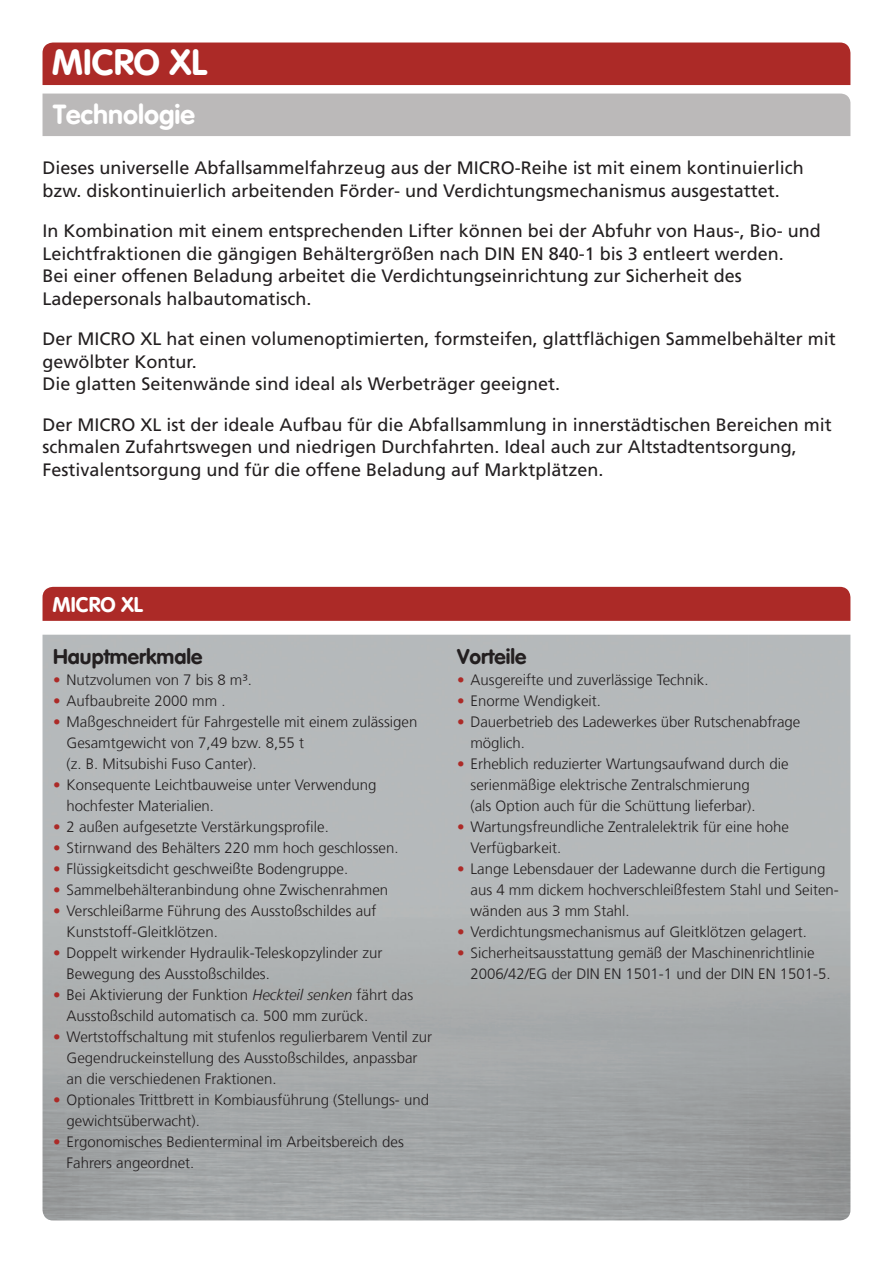
<style>
.page{position:relative;width:893px;height:1263px;background:#fff}
.page>*{position:absolute;margin:0;border:0;box-sizing:border-box;transform-origin:0 0}
.Ü1_VAG_32_bold_Papie{font:36px "VAG Rounded Bold";color:#fff}
.Ü2_VAG_22_bold_Papie{font:27px "VAG Rounded Bold";color:#fff}
.Ü4_VAG_14_bold_schwa{font:21px "VAG Rounded Bold";color:#231f20}
.Ü4_VAG_14_bold_weiss{font:21px "VAG Rounded Bold";color:#fff}
.Frutiger_12pt_18pt_A{font:18px/22.5px "Frutiger LT Com";color:#231f20}
.t1{font:300 15px/21px "Frutiger LT Com";color:#231f20}
.s1{color:#ac2a27}
.s2{font-style:italic}
</style>
<div class="page">
<div style="left:43px;top:587px;width:807px;height:34px;background:#ac2a27"></div>
<div style="left:43px;top:43px;width:807px;height:42px;background:#ac2a27"></div>
<div style="left:43px;top:94px;width:807px;height:42px;background:#bbb9b9"></div>
<p class="Ü1_VAG_32_bold_Papie" style="left:52px;top:41px;width:156px">MICRO XL</p>
<p class="Ü2_VAG_22_bold_Papie" style="left:53px;top:98px;width:143px">Technologie</p>
<p class="Frutiger_12pt_18pt_A" style="left:43px;top:157px;width:763px">Dieses universelle Abfallsammelfahrzeug aus der MICRO-Reihe ist mit einem kontinuierlich bzw. diskontinuierlich arbeitenden Förder- und Verdichtungsmechanismus ausgestattet.</p>
<p class="Frutiger_12pt_18pt_A" style="left:43px;top:220px;width:780px">In Kombination mit einem entsprechenden Lifter können bei der Abfuhr von Haus-, Bio- und Leichtfraktionen die gängigen Behältergrößen nach DIN EN 840-1 bis 3 entleert werden.<br>Bei einer offenen Beladung arbeitet die Verdichtungseinrichtung zur Sicherheit des Ladepersonals halbautomatisch.</p>
<p class="Frutiger_12pt_18pt_A" style="left:43px;top:328px;width:795px">Der MICRO XL hat einen volumenoptimierten, formsteifen, glattflächigen Sammelbehälter mit gewölbter Kontur.<br>Die glatten Seitenwände sind ideal als Werbeträger geeignet.</p>
<p class="Frutiger_12pt_18pt_A" style="left:43px;top:413px;width:791px">Der MICRO XL ist der ideale Aufbau für die Abfallsammlung in innerstädtischen Bereichen mit schmalen Zufahrtswegen und niedrigen Durchfahrten. Ideal auch zur Altstadtentsorgung,<br>Festivalentsorgung und für die offene Beladung auf Marktplätzen.</p>
<p class="Ü4_VAG_14_bold_weiss" style="left:53px;top:592px;width:92px">MICRO XL</p>
<p class="Ü4_VAG_14_bold_schwa" style="left:53px;top:644px;width:151px">Hauptmerkmale</p>
<p class="t1" style="left:53px;top:669px;width:200px"><span class="s1">•</span> Nutzvolumen von 7 bis 8 m³.</p>
<p class="t1" style="left:53px;top:690px;width:174px"><span class="s1">•</span> Aufbaubreite 2000 mm .</p>
<p class="t1" style="left:67px;top:711px;width:352px;text-indent:-13px"><span class="s1">•</span> Maßgeschneidert für Fahrgestelle mit einem zulässigen<br>Gesamtgewicht von 7,49 bzw. 8,55 t<br>(z. B. Mitsubishi Fuso Canter).</p>
<p class="t1" style="left:67px;top:774px;width:312px;text-indent:-13px"><span class="s1">•</span> Konsequente Leichtbauweise unter Verwendung hochfester Materialien.</p>
<p class="t1" style="left:53px;top:816px;width:277px"><span class="s1">•</span> 2 außen aufgesetzte Verstärkungsprofile.</p>
<p class="t1" style="left:53px;top:837px;width:347px"><span class="s1">•</span> Stirnwand des Behälters 220 mm hoch geschlossen.</p>
<p class="t1" style="left:53px;top:858px;width:297px"><span class="s1">•</span> Flüssigkeitsdicht geschweißte Bodengruppe.</p>
<p class="t1" style="left:53px;top:879px;width:337px"><span class="s1">•</span> Sammelbehälteranbindung ohne Zwischenrahmen</p>
<p class="t1" style="left:67px;top:900px;width:312px;text-indent:-13px"><span class="s1">•</span> Verschleißarme Führung des Ausstoßschildes auf<br>Kunststoff-Gleitklötzen.</p>
<p class="t1" style="left:67px;top:942px;width:317px;text-indent:-13px"><span class="s1">•</span> Doppelt wirkender Hydraulik-Teleskopzylinder zur<br>Bewegung des Ausstoßschildes.</p>
<p class="t1" style="left:67px;top:984px;width:348px;text-indent:-13px"><span class="s1">•</span> Bei Aktivierung der Funktion <span class="s2">Heckteil senken</span> fährt das<br>Ausstoßschild automatisch ca. 500 mm zurück.</p>
<p class="t1" style="left:67px;top:1026px;width:367px;text-indent:-13px"><span class="s1">•</span> Wertstoffschaltung mit stufenlos regulierbarem Ventil zur<br>Gegendruckeinstellung des Ausstoßschildes, anpassbar an die verschiedenen Fraktionen.</p>
<p class="t1" style="left:67px;top:1089px;width:364px;text-indent:-13px"><span class="s1">•</span> Optionales Trittbrett in Kombiausführung (Stellungs- und gewichtsüberwacht).</p>
<p class="t1" style="left:67px;top:1131px;width:339px;text-indent:-13px"><span class="s1">•</span> Ergonomisches Bedienterminal im Arbeitsbereich des<br>Fahrers angeordnet.</p>
<p class="Ü4_VAG_14_bold_schwa" style="left:457px;top:644px;width:71px">Vorteile</p>
<p class="t1" style="left:457px;top:669px;width:253px"><span class="s1">•</span> Ausgereifte und zuverlässige Technik.</p>
<p class="t1" style="left:457px;top:690px;width:145px"><span class="s1">•</span> Enorme Wendigkeit.</p>
<p class="t1" style="left:470px;top:711px;width:331px;text-indent:-13px"><span class="s1">•</span> Dauerbetrieb des Ladewerkes über Rutschenabfrage möglich.</p>
<p class="t1" style="left:470px;top:753px;width:320px;text-indent:-13px"><span class="s1">•</span> Erheblich reduzierter Wartungsaufwand durch die serienmäßige elektrische Zentralschmierung<br>(als Option auch für die Schüttung lieferbar).</p>
<p class="t1" style="left:470px;top:816px;width:320px;text-indent:-13px"><span class="s1">•</span> Wartungsfreundliche Zentralelektrik für eine hohe<br>Verfügbarkeit.</p>
<p class="t1" style="left:470px;top:858px;width:370px;text-indent:-13px"><span class="s1">•</span> Lange Lebensdauer der Ladewanne durch die Fertigung aus 4 mm dickem hochverschleißfestem Stahl und Seiten&shy;wänden aus 3 mm Stahl.</p>
<p class="t1" style="left:457px;top:921px;width:351px"><span class="s1">•</span> Verdichtungsmechanismus auf Gleitklötzen gelagert.</p>
<p class="t1" style="left:470px;top:942px;width:362px;text-indent:-13px"><span class="s1">•</span> Sicherheitsausstattung gemäß der Maschinenrichtlinie<br>2006/42/EG der DIN EN 1501-1 und der DIN EN 1501-5.</p>
</div>
